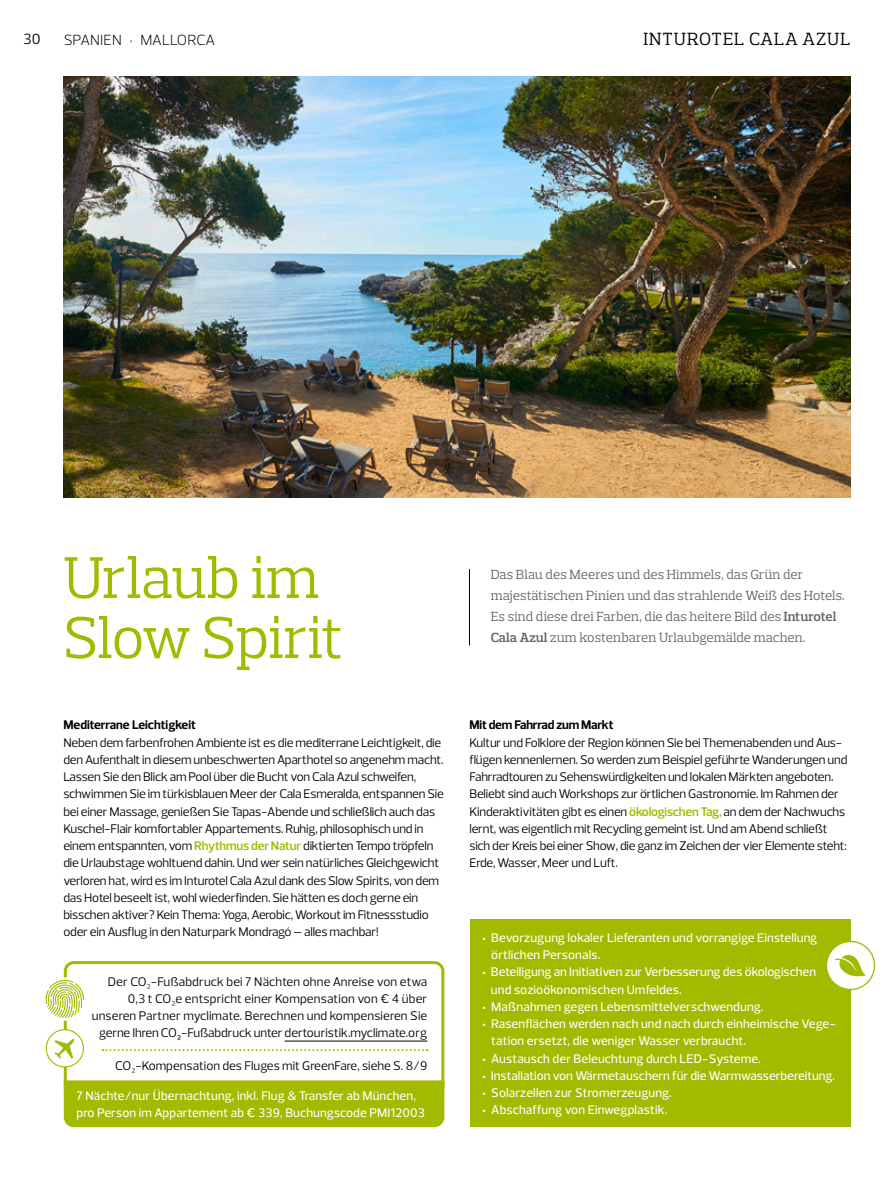
<style>
.page{position:relative;width:893px;height:1191px;background:#fff}
.page>*{position:absolute;margin:0;border:0;box-sizing:border-box;transform-origin:0 0}
.t1{font:60px/60px "Prelo Slab";letter-spacing:-.01em;color:#a2ba00}
.t2{font:18px "Prelo Slab";letter-spacing:.055em;color:#000}
.t3{font:300 15px "Prelo";letter-spacing:-.005em;color:#000}
.t4{font:15px "Prelo";color:#000}
.t5{font:13.5px/21px "Prelo Slab";letter-spacing:.01em;color:#616463}
.t6{font:12.75px/17.2px "Prelo";letter-spacing:-.015em;color:#000}
.t7{font:500 12.75px/17.2px "Prelo";letter-spacing:.01em;color:#fff}
.t8{font:12.75px/17.2px "Prelo";letter-spacing:.01em;color:#000;text-align:right}
.t9{font:700 12.75px "Prelo";letter-spacing:-.015em;color:#000}
.s1{font-weight:600;color:#a2ba00}
.s2{font-weight:600}
.s3{font-weight:900}
</style>
<div class="page">
<img style="left:63px;top:77px;width:787px;height:420px">
<hr style="left:469px;top:569px;width:1px;height:76px;background:#000">
<div style="left:470px;top:919px;width:380px;height:208px;background:#a2ba00"></div>
<div style="left:826px;top:941px;width:48px;height:48px;background:#fff;border-radius:50%"></div>
<div style="left:826px;top:940px;width:49px;height:50px;border:1px solid #a2ba00;border-radius:50%"></div>
<svg style="left:835px;top:955px;width:31px;height:22px"></svg>
<div style="left:64px;top:961px;width:380px;height:137px;border:3px solid #a2ba00;border-radius:9px"></div>
<hr style="left:285px;top:1040px;width:142px;height:1px;background:#000">
<div style="left:63px;top:1079px;width:382px;height:49px;background:#a2ba00"></div>
<div style="left:43px;top:977px;width:44px;height:43px;background:#fff;border-radius:50%"></div>
<svg style="left:45px;top:979px;width:39px;height:39px"></svg>
<svg style="left:102px;top:1049px;width:326px;height:2px"></svg>
<div style="left:46px;top:1029px;width:37px;height:38px;background:#fff;border-radius:50%"></div>
<div style="left:46px;top:1029px;width:38px;height:38px;border:1px solid #a2ba00;border-radius:50%"></div>
<svg style="left:54px;top:1039px;width:20px;height:20px"></svg>
<p class="t4" style="left:23px;top:30px;width:19px">30</p>
<p class="t3" style="left:64px;top:31px;width:153px">SPANIEN • MALLORCA</p>
<h2 class="t2" style="left:643px;top:28px;width:208px">INTUROTEL CALA AZUL</h2>
<h1 class="t1" style="left:63px;top:547px;width:282px">Urlaub im<br>Slow Spirit</h1>
<p class="t9" style="left:63px;top:717px;width:134px">Mediterrane Leichtigkeit</p>
<p class="t6" style="left:63px;top:733px;width:382px">Neben dem farbenfrohen Ambiente ist es die mediterrane Leichtigkeit, die den Aufenthalt in diesem unbeschwerten Aparthotel so angenehm macht.<br>Lassen Sie den Blick am Pool über die Bucht von Cala Azul schweifen, schwimmen Sie im türkisblauen Meer der Cala Esmeralda, entspannen Sie bei einer Massage, genießen Sie Tapas-Abende und schließlich auch das Kuschel-Flair komfortabler Appartements. Ruhig, philosophisch und in einem entspannten, vom <span class="s1">Rhythmus der Natur</span> diktierten Tempo tröpfeln die Urlaubstage wohltuend dahin. Und wer sein natürliches Gleichgewicht verloren hat, wird es im Inturotel Cala Azul dank des Slow Spirits, von dem das Hotel beseelt ist, wohl wiederfinden. Sie hätten es doch gerne ein bisschen aktiver? Kein Thema: Yoga, Aerobic, Workout im Fitnessstudio oder ein Ausflug in den Naturpark Mondragó – alles machbar!</p>
<p class="t8" style="left:92px;top:972px;width:337px">Der CO₂-Fußabdruck bei 7 Nächten ohne Anreise von etwa 0,3 t CO₂e entspricht einer Kompensation von € 4 über unseren Partner myclimate. Berechnen und kompensieren Sie gerne Ihren CO<span class="s2">₂</span>-Fußabdruck unter dertouristik.myclimate.org</p>
<p class="t6" style="left:115px;top:1057px;width:314px">CO₂-Kompensation des Fluges mit GreenFare, siehe S. 8/9</p>
<p class="t7" style="left:77px;top:1086px;width:350px">7 Nächte/nur Übernachtung, inkl. Flug &amp; Transfer ab München, pro Person im Appartement ab € 339, Buchungscode PMI12003</p>
<p class="t5" style="left:491px;top:564px;width:356px">Das Blau des Meeres und des Himmels, das Grün der majestätischen Pinien und das strahlende Weiß des Hotels.<br>Es sind diese drei Farben, die das heitere Bild des <span class="s2">Inturotel Cala Azul</span> zum kostenbaren Urlaubgemälde machen.</p>
<p class="t9" style="left:469px;top:717px;width:146px">Mit dem Fahrrad zum Markt</p>
<p class="t6" style="left:469px;top:733px;width:379px">Kultur und Folklore der Region können Sie bei Themenabenden und Aus&shy;flügen kennenlernen. So werden zum Beispiel geführte Wanderungen und Fahrradtouren zu Sehenswürdigkeiten und lokalen Märkten angeboten.<br>Beliebt sind auch Workshops zur örtlichen Gastronomie. Im Rahmen der Kinderaktivitäten gibt es einen <span class="s1">ökologischen Tag,</span> an dem der Nachwuchs lernt, was eigentlich mit Recycling gemeint ist. Und am Abend schließt sich der Kreis bei einer Show, die ganz im Zeichen der vier Elemente steht:<br>Erde, Wasser, Meer und Luft.</p>
<p class="t7" style="left:483px;top:929px;width:336px"><span class="s3">·</span> Bevorzugung lokaler Lieferanten und vorrangige Einstellung</p>
<p class="t7" style="left:491px;top:946px;width:110px">örtlichen Personals.</p>
<p class="t7" style="left:483px;top:963px;width:335px"><span class="s3">·</span> Beteiligung an Initiativen zur Verbesserung des ökologischen</p>
<p class="t7" style="left:491px;top:980px;width:192px">und sozioökonomischen Umfeldes.</p>
<p class="t7" style="left:483px;top:998px;width:282px"><span class="s3">·</span> Maßnahmen gegen Lebensmittelverschwendung.</p>
<p class="t7" style="left:483px;top:1015px;width:355px"><span class="s3">·</span> Rasenflächen werden nach und nach durch einheimische Vege-</p>
<p class="t7" style="left:491px;top:1032px;width:256px">tation ersetzt, die weniger Wasser verbraucht.</p>
<p class="t7" style="left:483px;top:1049px;width:280px"><span class="s3">·</span> Austausch der Beleuchtung durch LED-Systeme.</p>
<p class="t7" style="left:483px;top:1067px;width:354px"><span class="s3">·</span> Installation von Wärmetauschern für die Warmwasserbereitung.</p>
<p class="t7" style="left:483px;top:1084px;width:191px"><span class="s3">·</span> Solarzellen zur Stromerzeugung.</p>
<p class="t7" style="left:483px;top:1101px;width:186px"><span class="s3">·</span> Abschaffung von Einwegplastik.</p>
</div>
